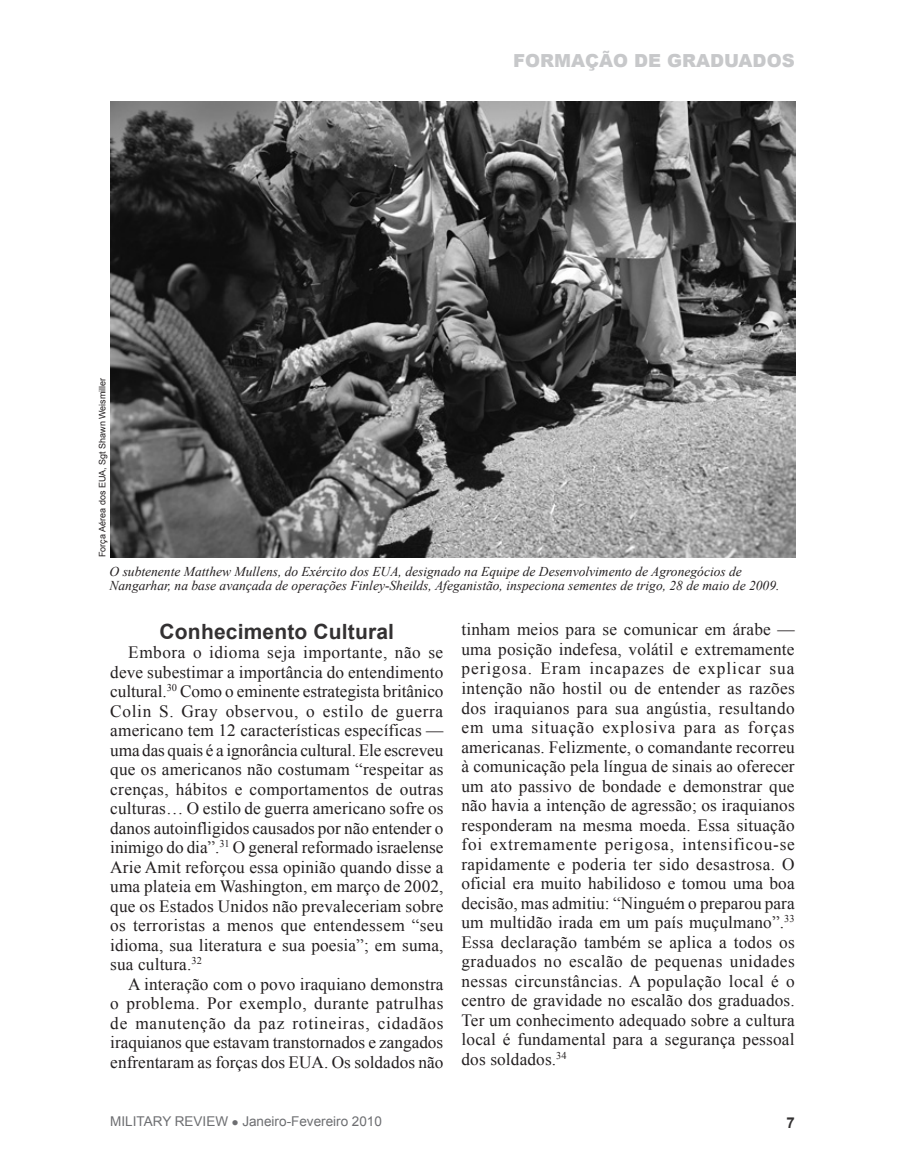
<style>
.page{position:relative;width:905px;height:1175px;background:#fff}
.page>*{position:absolute;margin:0;border:0;box-sizing:border-box;transform-origin:0 0}
.subhead{font:700 21px "Arial";letter-spacing:.01em;color:#333132}
.t1{font:900 18px "Arial";color:#c7c8ca}
.fob{font:17.25px/19.5px "Times New Roman";letter-spacing:.01em;color:#231f20;text-align:justify}
.t2{font:700 15px "Arial";color:#333132}
.bio{font:italic 13.5px/14.2px "Times New Roman";color:#231f20}
.t3{font:13.5px "Arial";color:#6d6e71}
.photocredit{font:9px "Arial";color:#231f20}
</style>
<div class="page">
<img style="left:110px;top:101px;width:685px;height:456px">
<p class="photocredit" style="left:96px;top:557px;width:181px;rotate:-90deg">Força Aérea dos EUA, Sgt Shawn Weismiller</p>
<p class="t1" style="left:513px;top:48px;width:283px">FORMAÇÃO DE GRADUADOS</p>
<p class="bio" style="left:110px;top:564px;width:671px">O subtenente Matthew Mullens, do Exército dos EUA, designado na Equipe de Desenvolvimento de Agronegócios de<br>Nangarhar, na base avançada de operações Finley-Sheilds, Afeganistão, inspeciona sementes de trigo, 28 de maio de 2009.</p>
<p class="subhead" style="left:160px;top:617px;width:236px">Conhecimento Cultural</p>
<p class="fob" style="left:110px;top:642px;width:335px;text-indent:18px">Embora o idioma seja importante, não se deve subestimar a importância do entendimento cultural.<sup>30</sup> Como o eminente estrategista britânico Colin S. Gray observou, o estilo de guerra americano tem 12 características específicas — uma das quais é a ignorância cultural. Ele escreveu que os americanos não costumam “respeitar as crenças, hábitos e comportamentos de outras culturas… O estilo de guerra americano sofre os danos autoinfligidos causados por não entender o inimigo do dia”.<sup>31</sup> O general reformado israelense Arie Amit reforçou essa opinião quando disse a uma plateia em Washington, em março de 2002, que os Estados Unidos não prevaleceriam sobre os terroristas a menos que entendessem “seu idioma, sua literatura e sua poesia”; em suma, sua cultura.<sup>32</sup></p>
<p class="fob" style="left:110px;top:974px;width:335px;text-indent:18px">A interação com o povo iraquiano demonstra o problema. Por exemplo, durante patrulhas de manutenção da paz rotineiras, cidadãos iraquianos que estavam transtornados e zangados enfrentaram as forças dos EUA. Os soldados não</p>
<p class="fob" style="left:461px;top:619px;width:335px">tinham meios para se comunicar em árabe — uma posição indefesa, volátil e extremamente perigosa. Eram incapazes de explicar sua intenção não hostil ou de entender as razões dos iraquianos para sua angústia, resultando em uma situação explosiva para as forças americanas. Felizmente, o comandante recorreu à comunicação pela língua de sinais ao oferecer um ato passivo de bondade e demonstrar que não havia a intenção de agressão; os iraquianos responderam na mesma moeda. Essa situação foi extremamente perigosa, intensificou-se rapidamente e poderia ter sido desastrosa. O oficial era muito habilidoso e tomou uma boa decisão, mas admitiu: “Ninguém o preparou para um multidão irada em um país muçulmano”.<sup>33<br></sup>Essa declaração também se aplica a todos os graduados no escalão de pequenas unidades nessas circunstâncias. A população local é o centro de gravidade no escalão dos graduados.<br>Ter um conhecimento adequado sobre a cultura local é fundamental para a segurança pessoal dos soldados.<sup>34</sup></p>
<p class="t3" style="left:110px;top:1112px;width:273px">MILITARY REVIEW ● Janeiro-Fevereiro 2010</p>
<p class="t2" style="left:786px;top:1112px;width:10px">7</p>
</div>
